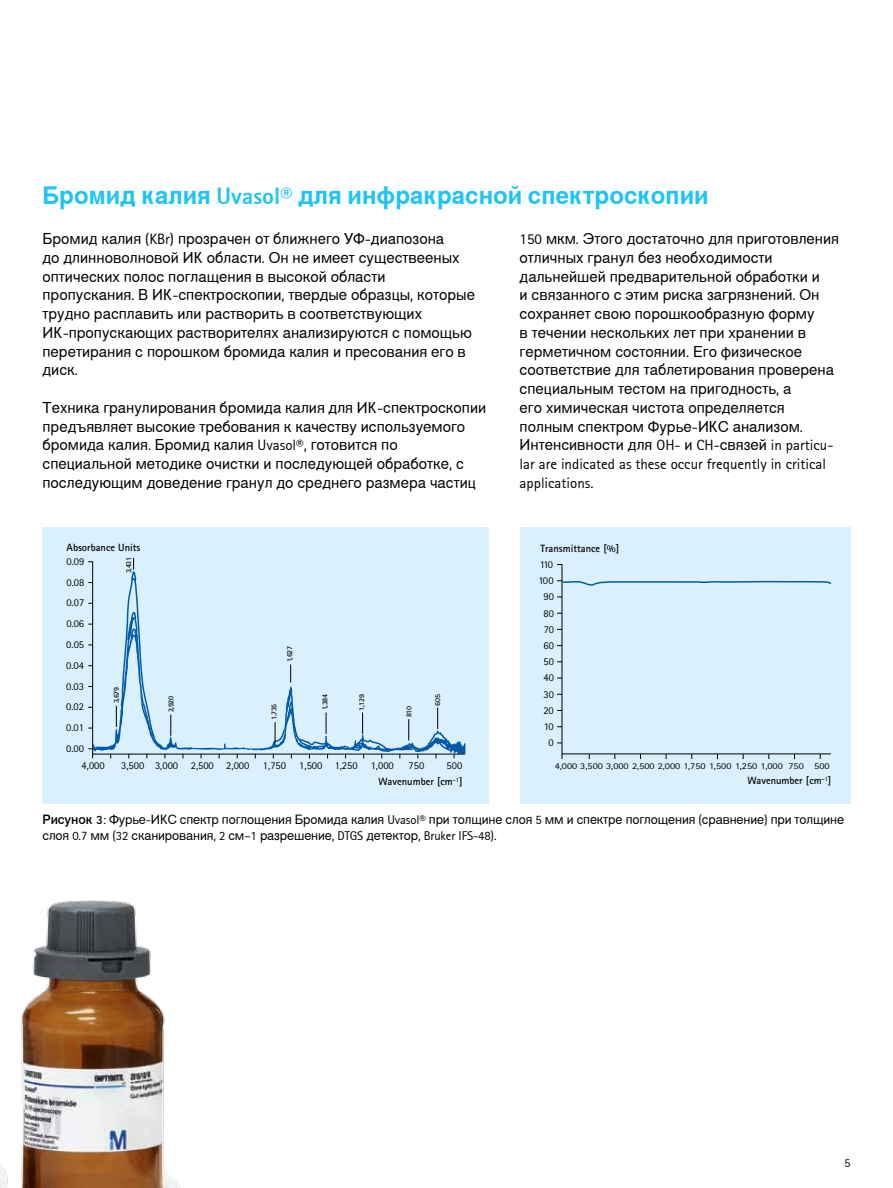
<style>
.page{position:relative;width:893px;height:1188px;background:#fff}
.page>*{position:absolute;margin:0;border:0;box-sizing:border-box;transform-origin:0 0}
.t1{font:800 24px "Merck Sans Serif";color:#20c4f4}
.t2{font:15px/18.8px "Merck Sans Serif";color:#000}
.t3{font:12.75px/15.8px "Merck Sans Serif";letter-spacing:-.01em;color:#000}
.t4{font:12px "Merck Sans Serif";color:#000}
.t5{font:10.5px "Merck Sans Serif Pro";color:#000}
.t6{font:700 10.5px/15.8px "Merck Sans Serif Pro";color:#000;text-align:right}
.t7{font:9px "Merck Sans Serif Pro";color:#000;scale:1.14 1}
.t8{font:700 7.5px "Merck Sans Serif Pro";letter-spacing:-.05em;color:#000}
.s1{font-weight:400}
.s2{font-weight:700}
</style>
<div class="page">
<div style="left:43px;top:527px;width:446px;height:276px;background:#daf1fd"></div>
<svg style="left:92px;top:560px;width:373px;height:195px"></svg>
<div style="left:520px;top:527px;width:330px;height:276px;background:#daf1fd"></div>
<svg style="left:561px;top:564px;width:270px;height:191px"></svg>
<svg style="left:557px;top:580px;width:274px;height:6px"></svg>
<img style="left:0;top:793px;width:318px;height:395px">
<h1 class="t1" style="left:42px;top:182px;width:668px">Бромид калия Uvasol® для инфракрасной спектроскопии</h1>
<p class="t2" style="left:43px;top:230px;width:434px">Бромид калия (KBr) прозрачен от ближнего УФ-диапозона<br>до длинноволновой ИК области. Он не имеет существееных оптических полос поглащения в высокой области пропускания. В ИК-спектроскопии, твердые образцы, которые трудно расплавить или растворить в соответствующих ИК-пропускающих растворителях анализируются с помощью перетирания с порошком бромида калия и пресования его в диск.</p>
<p class="t2" style="left:43px;top:398px;width:445px">Техника гранулирования бромида калия для ИК-спектроскопии предъявляет высокие требования к качеству используемого бромида калия. Бромид калия Uvasol®, готовится по специальной методике очистки и последующей обработке, с последующим доведение гранул до среднего размера частиц</p>
<p class="t2" style="left:520px;top:230px;width:321px">150 мкм. Этого достаточно для приготовления отличных гранул без необходимости дальнейшей предварительной обработки и<br>и связанного с этим риска загрязнений. Он сохраняет свою порошкообразную форму<br>в течении нескольких лет при хранении в герметичном состоянии. Его физическое соответствие для таблетирования проверена специальным тестом на пригодность, а<br>его химическая чистота определяется полным спектром Фурье-ИКС анализом.<br>Интенсивности для OH- и CH-связей in particu&shy;lar are indicated as these occur frequently in critical applications.</p>
<p class="t6" style="left:67px;top:539px;width:75px">Absorbance Units</p>
<p class="t6" style="left:540px;top:540px;width:80px">Transmittance [%]</p>
<p class="t5" style="left:66px;top:555px;width:19px">0.09</p>
<p class="t8" style="left:124px;top:573px;width:18px;rotate:-90deg">3,431</p>
<p class="t5" style="left:540px;top:558px;width:15px">110</p>
<p class="t5" style="left:66px;top:576px;width:19px">0.08</p>
<p class="t5" style="left:539px;top:574px;width:17px">100</p>
<p class="t5" style="left:66px;top:597px;width:19px">0.07</p>
<p class="t5" style="left:543px;top:591px;width:12px">90</p>
<p class="t5" style="left:543px;top:607px;width:12px">80</p>
<p class="t5" style="left:66px;top:617px;width:19px">0.06</p>
<p class="t5" style="left:544px;top:623px;width:12px">70</p>
<p class="t5" style="left:66px;top:638px;width:19px">0.05</p>
<p class="t5" style="left:66px;top:659px;width:19px">0.04</p>
<p class="t8" style="left:285px;top:662px;width:18px;rotate:-90deg">1,627</p>
<p class="t5" style="left:543px;top:639px;width:12px">60</p>
<p class="t5" style="left:543px;top:655px;width:12px">50</p>
<p class="t5" style="left:66px;top:680px;width:19px">0.03</p>
<p class="t5" style="left:66px;top:701px;width:19px">0.02</p>
<p class="t8" style="left:112px;top:703px;width:18px;rotate:-90deg">3,679</p>
<p class="t8" style="left:166px;top:712px;width:18px;rotate:-90deg">2,920</p>
<p class="t8" style="left:269px;top:720px;width:18px;rotate:-90deg">1,735</p>
<p class="t8" style="left:320px;top:710px;width:18px;rotate:-90deg">1,384</p>
<p class="t8" style="left:357px;top:711px;width:18px;rotate:-90deg">1,129</p>
<p class="t8" style="left:404px;top:717px;width:12px;rotate:-90deg">810</p>
<p class="t8" style="left:433px;top:706px;width:13px;rotate:-90deg">605</p>
<p class="t5" style="left:543px;top:672px;width:12px">40</p>
<p class="t5" style="left:543px;top:688px;width:12px">30</p>
<p class="t5" style="left:543px;top:704px;width:12px">20</p>
<p class="t5" style="left:66px;top:721px;width:19px">0.01</p>
<p class="t5" style="left:544px;top:720px;width:12px">10</p>
<p class="t5" style="left:66px;top:742px;width:19px">0.00</p>
<p class="t5" style="left:549px;top:736px;width:7px">0</p>
<p class="t5" style="left:82px;top:760px;width:25px">4,000</p>
<p class="t5" style="left:121px;top:760px;width:130px">3,500 3,000 2,500 2,000</p>
<p class="t5" style="left:263px;top:760px;width:25px">1,750</p>
<p class="t5" style="left:299px;top:760px;width:96px">1,500 1,250 1,000</p>
<p class="t5" style="left:409px;top:760px;width:17px">750</p>
<p class="t6" style="left:378px;top:758px;width:86px"><span class="s1">500<br></span>Wavenumber [cm<sup>-1</sup>]</p>
<p class="t7" style="left:555px;top:761px;width:243px">4,000 3,500 3,000 2,500 2,000 1,750 1,500 1,250 1,000 750 500</p>
<p class="t6" style="left:747px;top:773px;width:86px">Wavenumber [cm<sup>-1</sup>]</p>
<p class="t3" style="left:43px;top:811px;width:803px"><span class="s2">Рисунок 3</span>: Фурье-ИКС спектр поглощения Бромида калия Uvasol® при толщине слоя 5 мм и спектре поглощения (сравнение) при толщине слоя 0.7 мм (32 сканирования, 2 см–1 разрешение, DTGS детектор, Bruker IFS-48).</p>
<p class="t4" style="left:844px;top:1156px;width:7px">5</p>
</div>
